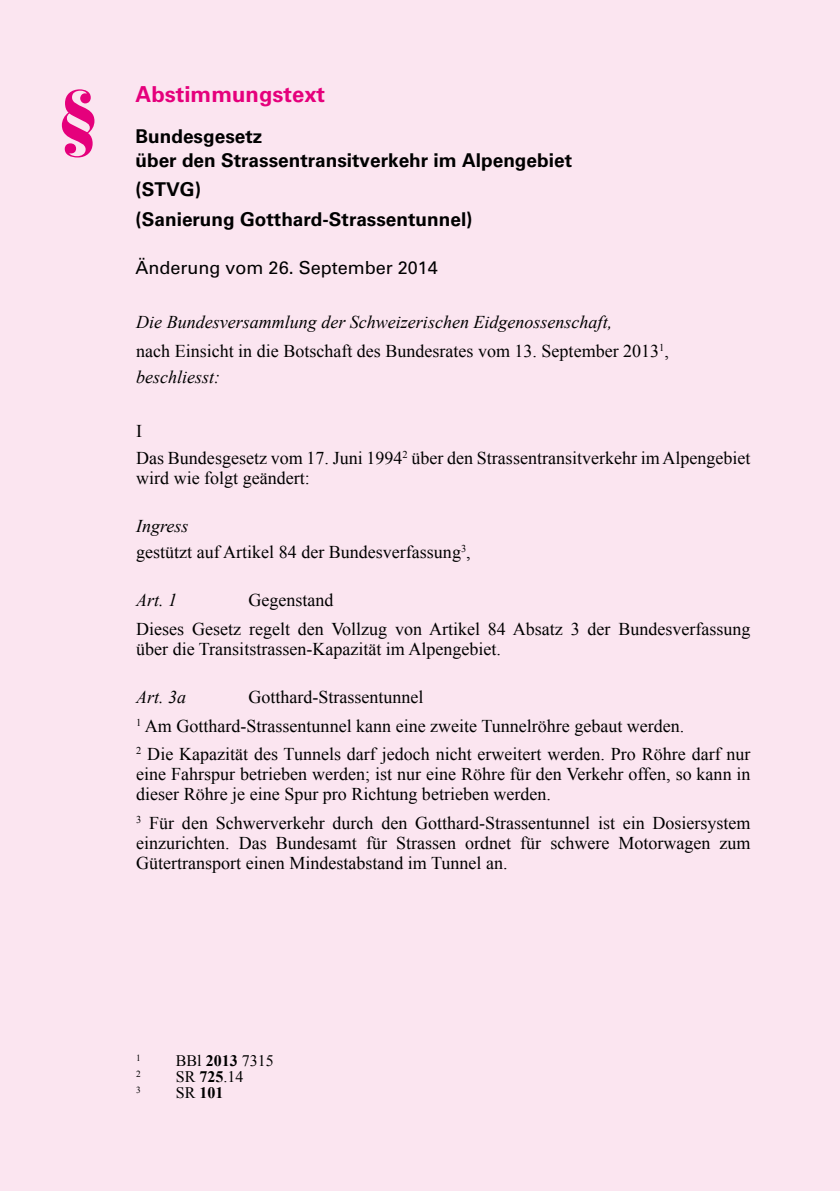
<style>
.page{position:relative;width:840px;height:1191px;background:#fff}
.page>*{position:absolute;margin:0;border:0;box-sizing:border-box;transform-origin:0 0}
.t1{font:900 70px "Bauer Bodoni";color:#e5007c}
.Titel_Rot{font:700 22px "Univers";color:#e5007c}
.Untertitel_schwarz{font:700 19px "Univers";color:#000}
.Abstimmungstext_Grun{font:18px/20px "Times New Roman";color:#000}
.Abstimmungstext_Grun-2{font:italic 18px "Times New Roman";color:#000}
.Untertitel_schwarz-2{font:18px "Univers";color:#000}
.t2{font:16px "Times New Roman";color:#000}
.t3{font:700 16px "Times New Roman";color:#000}
.t4{font:9.4px "Times New Roman";color:#000}
.s1{font-weight:700}
.s2{font-weight:400}
</style>
<div class="page">
<div style="left:0;top:0;width:839px;height:1191px;background:#fbe5f0"></div>
<h1 class="t1" style="left:57px;top:73px;width:44px">§</h1>
<h3 class="Titel_Rot" style="left:135px;top:81px;width:191px">Abstimmungstext</h3>
<p class="Untertitel_schwarz" style="left:135px;top:125px;width:128px">Bundesgesetz</p>
<p class="Untertitel_schwarz" style="left:135px;top:149px;width:438px">über den Strassentransitverkehr im Alpengebiet</p>
<p class="Untertitel_schwarz" style="left:135px;top:178px;width:67px">(STVG)</p>
<p class="Untertitel_schwarz" style="left:135px;top:208px;width:338px">(Sanierung Gotthard-Strassentunnel)</p>
<p class="Untertitel_schwarz-2" style="left:135px;top:257px;width:304px">Änderung vom 26. September 2014</p>
<p class="Abstimmungstext_Grun-2" style="left:136px;top:310px;width:477px">Die Bundesversammlung der Schweizerischen Eidgenossenschaft,</p>
<p class="Abstimmungstext_Grun" style="left:136px;top:340px;width:534px">nach Einsicht in die Botschaft des Bundesrates vom 13. September 2013<sup>1</sup>,</p>
<p class="Abstimmungstext_Grun-2" style="left:136px;top:364px;width:85px">beschliesst:</p>
<p class="Abstimmungstext_Grun" style="left:136px;top:420px;width:7px">I</p>
<p class="Abstimmungstext_Grun" style="left:136px;top:447px;width:615px">Das Bundesgesetz vom 17. Juni 1994<sup>2</sup> über den Strassentransitverkehr im Alpengebiet wird wie folgt geändert:</p>
<p class="Abstimmungstext_Grun-2" style="left:136px;top:513px;width:54px">Ingress</p>
<p class="Abstimmungstext_Grun" style="left:136px;top:541px;width:336px">gestützt auf Artikel 84 der Bundesverfassung<sup>3</sup>,</p>
<p class="Abstimmungstext_Grun-2" style="left:136px;top:588px;width:43px">Art. 1</p>
<p class="Abstimmungstext_Grun" style="left:248px;top:590px;width:86px">Gegenstand</p>
<p class="Abstimmungstext_Grun" style="left:136px;top:618px;width:615px">Dieses Gesetz regelt den Vollzug von Artikel 84 Absatz 3 der Bundesverfassung über die Transitstrassen-Kapazität im Alpengebiet.</p>
<p class="Abstimmungstext_Grun-2" style="left:136px;top:684px;width:52px">Art. 3a</p>
<p class="Abstimmungstext_Grun" style="left:248px;top:686px;width:176px">Gotthard-Strassentunnel</p>
<p class="Abstimmungstext_Grun" style="left:136px;top:715px;width:549px"><sup>1</sup> Am Gotthard-Strassentunnel kann eine zweite Tunnelröhre gebaut werden.</p>
<p class="Abstimmungstext_Grun" style="left:136px;top:743px;width:615px;text-align:justify"><sup>2</sup> Die Kapazität des Tunnels darf jedoch nicht erweitert werden. Pro Röhre darf nur eine Fahrspur betrieben werden; ist nur eine Röhre für den Verkehr offen, so kann in dieser Röhre je eine Spur pro Richtung betrieben werden.</p>
<p class="Abstimmungstext_Grun" style="left:136px;top:812px;width:615px;text-align:justify"><sup>3</sup> Für den Schwerverkehr durch den Gotthard-Strassentunnel ist ein Dosiersystem einzurichten. Das Bundesamt für Strassen ordnet für schwere Motorwagen zum Gütertransport einen Mindestabstand im Tunnel an.</p>
<p class="t4" style="left:136px;top:1051px;width:6px">1</p>
<p class="t2" style="left:176px;top:1050px;width:99px">BBl <span class="s1">2013</span> 7315</p>
<p class="t4" style="left:136px;top:1067px;width:6px">2</p>
<p class="t2" style="left:176px;top:1066px;width:69px">SR <span class="s1">725</span>.14</p>
<p class="t4" style="left:136px;top:1083px;width:6px">3</p>
<p class="t3" style="left:176px;top:1081px;width:49px"><span class="s2">SR</span> 101</p>
</div>
